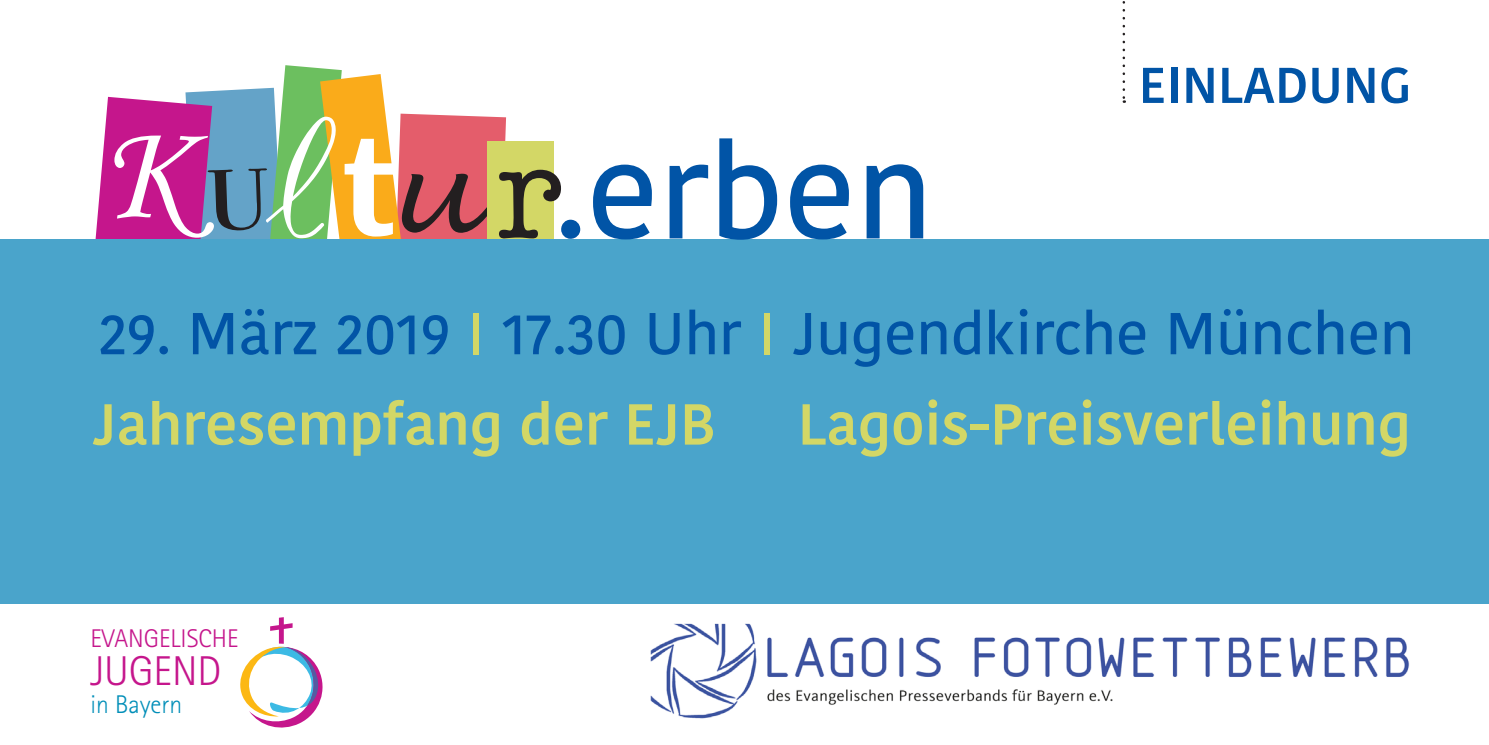
<style>
.page{position:relative;width:1489px;height:745px;background:#fff}
.page>*{position:absolute;margin:0;border:0;box-sizing:border-box;transform-origin:0 0}
.t1{font:139.5px "Monotype Corsiva";color:#fff}
.t2{font:500 131.75px "Kohinoor Bangla";color:#0154a6}
.t3{font:131.75px "Charcoal";color:#fff}
.t4{font:500 58.75px "Kohinoor Bangla";color:#0154a6}
.t5{font:600 57.5px "Kohinoor Bangla";color:#d3d766}
.t6{font:600 50px "Kohinoor Bangla";color:#0154a6}
.t7{font:300 41.5px "Rotis Sans Serif";color:#c5168c}
.t8{font:300 25.5px "Rotis Sans Serif";color:#c5168c}
.t9{font:300 25.5px "Rotis Sans Serif";color:#008eb8}
.s1{font-family:"American Typewriter";font-weight:400;color:#231f20}
.s2{color:#d3d766}
</style>
<div class="page">
<img style="left:650px;top:623px;width:759px;height:96px">
<svg style="left:240px;top:640px;width:83px;height:88px"></svg>
<div style="left:279px;top:616px;width:5px;height:27px;background:#c5168c"></div>
<svg style="left:270px;top:622px;width:22px;height:8px"></svg>
<div style="left:487px;top:141px;width:67px;height:109px;background:#d3d766"></div>
<div style="left:0;top:238px;width:1488px;height:365px;background:#4aa4cb"></div>
<svg style="left:1122px;top:1px;width:2px;height:102px"></svg>
<svg style="left:92px;top:65px;width:414px;height:174px"></svg>
<p class="t1" style="left:102px;top:89px;width:94px">K</p>
<p class="t3" style="left:342px;top:102px;width:56px">t</p>
<p class="t2" style="left:497px;top:86px;width:437px"><span class="s1">r</span>.erben</p>
<p class="t6" style="left:1138px;top:43px;width:274px">EINLADUNG</p>
<p class="t4" style="left:98px;top:286px;width:1317px">29. März 2019 <span class="s2">I</span> 17.30 Uhr <span class="s2">I</span> Jugendkirche München</p>
<p class="t5" style="left:92px;top:376px;width:625px">Jahresempfang der EJB</p>
<p class="t5" style="left:797px;top:376px;width:615px">Lagois-Preisverleihung</p>
<p class="t8" style="left:90px;top:623px;width:149px">EVANGELISCHE</p>
<p class="t7" style="left:90px;top:646px;width:132px">JUGEND</p>
<p class="t9" style="left:90px;top:689px;width:94px">in Bayern</p>
</div>
